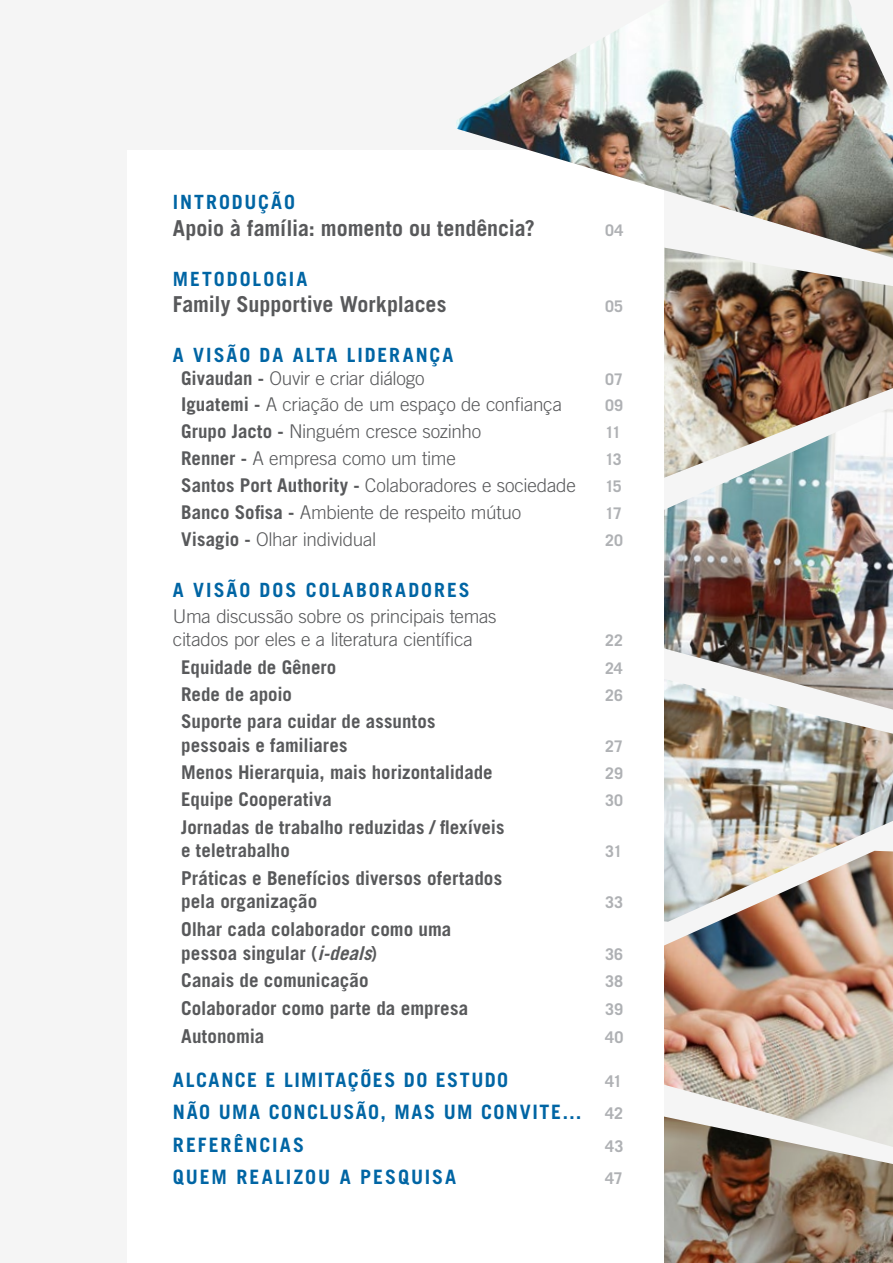
<style>
.page{position:relative;width:893px;height:1263px;background:#f5f5f5}
.page>*{position:absolute;margin:0;border:0;box-sizing:border-box;transform-origin:0 0}
.t1{font:700 21.9px "Trade Gothic LT Std";color:#58595b}
.t2{font:700 19.8px/32.1px "Trade Gothic LT Std";letter-spacing:.08em;color:#0065a4}
.t3{font:700 19.65px "Trade Gothic LT Std";letter-spacing:.1em;color:#0065a4}
.t4{font:700 19.05px/23.5px "Trade Gothic LT Std";color:#58595b}
.t5{font:300 18.9px/22.6px "Trade Gothic LT Std";letter-spacing:-.015em;color:#58595b}
.t6{font:700 18.9px/23.2px "Trade Gothic LT Std";color:#58595b}
.t7{font:700 16.2px "Trade Gothic LT Std";letter-spacing:.015em;color:#afb1b4}
.t8{font:700 16.05px "Trade Gothic LT Std";letter-spacing:.01em;color:#afb1b4}
.s1{font-weight:700}
.s2{font-style:italic}
.s3{font-size:16.2px;color:#afb1b4}
</style>
<div class="page">
<img style="left:664px;top:1147px;width:229px;height:116px">
<img style="left:664px;top:922px;width:229px;height:225px">
<img style="left:664px;top:482px;width:229px;height:191px">
<img style="left:664px;top:258px;width:229px;height:224px">
<img style="left:664px;top:673px;width:229px;height:249px">
<div style="left:127px;top:151px;width:536px;height:1112px;background:#fff"></div>
<img style="left:456px;top:0;width:437px;height:258px">
<p class="t3" style="left:173px;top:190px;width:123px">INTRODUÇÃO</p>
<p class="t1" style="left:173px;top:214px;width:363px">Apoio à família: momento ou tendência?</p>
<p class="t8" style="left:605px;top:220px;width:20px">04</p>
<p class="t3" style="left:173px;top:266px;width:136px">METODOLOGIA</p>
<p class="t1" style="left:173px;top:291px;width:275px">Family Supportive Workplaces</p>
<p class="t8" style="left:605px;top:296px;width:20px">05</p>
<p class="t3" style="left:173px;top:343px;width:282px">A VISÃO DA ALTA LIDERANÇA</p>
<p class="t5" style="left:181px;top:366px;width:245px"><span class="s1">Givaudan -</span> Ouvir e criar diálogo</p>
<p class="t8" style="left:605px;top:369px;width:20px">07</p>
<p class="t5" style="left:181px;top:393px;width:383px"><span class="s1">Iguatemi -</span> A criação de um espaço de confiança</p>
<p class="t8" style="left:605px;top:396px;width:20px">09</p>
<p class="t5" style="left:181px;top:420px;width:302px"><span class="s1">Grupo Jacto -</span> Ninguém cresce sozinho</p>
<p class="t8" style="left:605px;top:423px;width:18px">11</p>
<p class="t5" style="left:181px;top:447px;width:276px"><span class="s1">Renner -</span> A empresa como um time</p>
<p class="t8" style="left:605px;top:449px;width:18px">13</p>
<p class="t5" style="left:181px;top:474px;width:396px"><span class="s1">Santos Port Authority -</span> Colaboradores e sociedade</p>
<p class="t8" style="left:605px;top:476px;width:18px">15</p>
<p class="t5" style="left:181px;top:500px;width:341px"><span class="s1">Banco Sofisa -</span> Ambiente de respeito mútuo</p>
<p class="t8" style="left:605px;top:503px;width:18px">17</p>
<p class="t5" style="left:181px;top:527px;width:196px"><span class="s1">Visagio -</span> Olhar individual</p>
<p class="t8" style="left:605px;top:530px;width:20px">20</p>
<p class="t3" style="left:173px;top:577px;width:298px">A VISÃO DOS COLABORADORES</p>
<p class="t5" style="left:173px;top:605px;width:325px">Uma discussão sobre os principais temas citados por eles e a literatura científica</p>
<p class="t8" style="left:605px;top:630px;width:19px">22</p>
<p class="t6" style="left:181px;top:655px;width:157px">Equidade de Gênero</p>
<p class="t8" style="left:605px;top:658px;width:19px">24</p>
<p class="t6" style="left:181px;top:682px;width:112px">Rede de apoio</p>
<p class="t8" style="left:605px;top:685px;width:20px">26</p>
<p class="t6" style="left:181px;top:710px;width:256px">Suporte para cuidar de assuntos pessoais e familiares</p>
<p class="t8" style="left:605px;top:736px;width:19px">27</p>
<p class="t6" style="left:181px;top:760px;width:313px">Menos Hierarquia, mais horizontalidade</p>
<p class="t8" style="left:605px;top:763px;width:19px">29</p>
<p class="t6" style="left:181px;top:788px;width:152px">Equipe Cooperativa</p>
<p class="t8" style="left:605px;top:791px;width:20px">30</p>
<p class="t6" style="left:181px;top:815px;width:325px">Jornadas de trabalho reduzidas / flexíveis e teletrabalho</p>
<p class="t8" style="left:605px;top:841px;width:19px">31</p>
<p class="t4" style="left:181px;top:866px;width:322px">Práticas e Benefícios diversos ofertados pela organização</p>
<p class="t4" style="left:181px;top:917px;width:272px">Olhar cada colaborador como uma pessoa singular (<span class="s2">i-deals</span>)</p>
<p class="t7" style="left:605px;top:893px;width:20px">33</p>
<p class="t7" style="left:605px;top:944px;width:20px">36</p>
<p class="t4" style="left:181px;top:968px;width:189px">Canais de comunicação</p>
<p class="t7" style="left:605px;top:971px;width:20px">38</p>
<p class="t4" style="left:181px;top:996px;width:289px">Colaborador como parte da empresa</p>
<p class="t7" style="left:605px;top:999px;width:20px">39</p>
<p class="t4" style="left:181px;top:1024px;width:85px">Autonomia</p>
<p class="t7" style="left:605px;top:1027px;width:20px">40</p>
<p class="t2" style="left:173px;top:1064px;width:337px">ALCANCE E LIMITAÇÕES DO ESTUDO</p>
<p class="t7" style="left:605px;top:1071px;width:18px">41</p>
<p class="t2" style="left:173px;top:1096px;width:452px">NÃO UMA CONCLUSÃO, MAS UM CONVITE… <span class="s3">42<br></span>REFERÊNCIAS</p>
<p class="t7" style="left:605px;top:1136px;width:20px">43</p>
<p class="t2" style="left:173px;top:1160px;width:285px">QUEM REALIZOU A PESQUISA</p>
<p class="t7" style="left:605px;top:1168px;width:19px">47</p>
</div>
